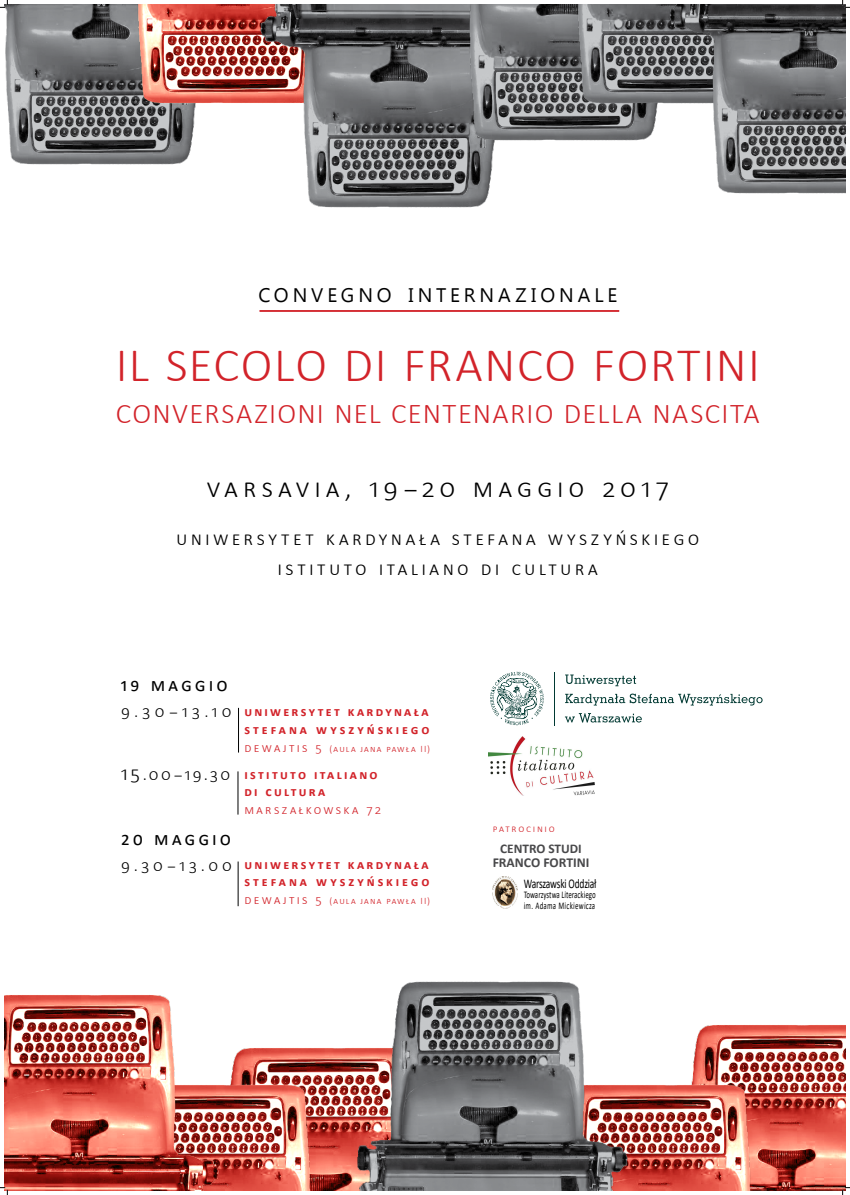
<style>
.page{position:relative;width:850px;height:1195px;background:#fff}
.page>*{position:absolute;margin:0;border:0;box-sizing:border-box;transform-origin:0 0}
.t1{font:300 48.3px "Calibri";letter-spacing:.03em;color:#d2232a}
.t2{font:300 28.7px "Calibri";letter-spacing:.045em;color:#d2232a}
.t3{font:300 28px "Calibri";letter-spacing:.17em;color:#000}
.t4{font:300 20.3px/29.7px "Calibri";letter-spacing:.17em;color:#000;text-align:center}
.t5{font:19.6px "Gadugi";letter-spacing:.2em;color:#000}
.t6{font:19.25px "Calibri";letter-spacing:.16em;color:#000}
.t7{font:300 17.15px "Calibri";color:#000}
.t8{font:700 13.65px "Calibri";color:#48484a}
.t9{font:700 13.3px/17.8px "Calibri";letter-spacing:.2em;color:#d2232a}
.t10{font:700 13.3px/17.8px "Calibri";letter-spacing:.175em;color:#d2232a}
.t11{font:13.3px "Calibri";letter-spacing:-.03em;color:#000;scale:.72 1}
.t12{font:300 13.3px "Calibri";letter-spacing:.175em;color:#d2232a}
.t13{font:700 13.3px "Calibri";color:#48484a}
.t14{font:300 10.5px "Calibri";letter-spacing:.165em;color:#d2232a}
.t15{font:10.15px/10.8px "Calibri";color:#000;scale:.66 1}
.t16{font:300 9.8px "Calibri";letter-spacing:.115em;color:#d2232a}
.s1{font-family:"Minion Pro";font-weight:400}
.s2{font-size:13.3px}
.s3{font-weight:300;font-size:20.3px;color:#000}
.s4{font-weight:300;font-size:17.15px;color:#000}
.s5{font-family:"Minion Pro";font-weight:400;font-size:17.15px;color:#000}
</style>
<div class="page">
<img style="left:5px;top:4px;width:190px;height:161px">
<hr style="left:259px;top:310px;width:359px;height:1px;background:#d2232a">
<hr style="left:259px;top:311px;width:359px;height:1px;background:#d2232a">
<hr style="left:238px;top:707px;width:1px;height:45px;background:#000">
<hr style="left:237px;top:771px;width:1px;height:43px;background:#000">
<hr style="left:238px;top:861px;width:1px;height:45px;background:#000">
<img style="left:488px;top:736px;width:106px;height:59px">
<svg style="left:490px;top:671px;width:53px;height:54px"></svg>
<hr style="left:553px;top:671px;width:1px;height:54px;background:#003932">
<svg style="left:564px;top:674px;width:198px;height:48px"></svg>
<img style="left:91px;top:4px;width:166px;height:104px">
<img style="left:257px;top:4px;width:237px;height:204px">
<img style="left:423px;top:4px;width:234px;height:141px">
<img style="left:531px;top:4px;width:135px;height:104px">
<img style="left:666px;top:4px;width:179px;height:190px">
<img style="left:692px;top:1025px;width:153px;height:165px">
<img style="left:630px;top:1080px;width:166px;height:110px">
<img style="left:231px;top:1048px;width:122px;height:32px">
<img style="left:221px;top:1080px;width:132px;height:110px">
<img style="left:4px;top:995px;width:217px;height:195px">
<img style="left:511px;top:878px;width:6px;height:28px">
<svg style="left:492px;top:876px;width:19px;height:32px"></svg>
<img style="left:353px;top:981px;width:277px;height:209px">
<svg style="left:0;top:0;width:8px;height:8px"></svg>
<svg style="left:0;top:1187px;width:8px;height:7px"></svg>
<svg style="left:842px;top:0;width:7px;height:8px"></svg>
<svg style="left:842px;top:1187px;width:7px;height:7px"></svg>
<h3 class="t5" style="left:258px;top:283px;width:360px">CONVEGNO INTERNAZIONALE</h3>
<h1 class="t1" style="left:116px;top:334px;width:645px">IL SECOLO DI FRANCO FORTINI</h1>
<h2 class="t2" style="left:116px;top:395px;width:645px">CONVERSAZIONI NEL CENTENARIO DELLA NASCITA</h2>
<h3 class="t3" style="left:207px;top:470px;width:463px">varsavia, 19<span class="s1">–</span>20 maggio 2017</h3>
<h3 class="t4" style="left:176px;top:523px;width:524px">uniwersytet kardynała stefana wyszyńskiego istituto italiano di cultura</h3>
<h3 class="t6" style="left:121px;top:671px;width:108px">19 maggio</h3>
<p class="t7" style="left:121px;top:700px;width:112px">9.30<span class="s1">–</span>13.10</p>
<p class="t9" style="left:244px;top:702px;width:186px">uniwersytet kardynała stefana wyszyńskiego</p>
<p class="t16" style="left:244px;top:742px;width:187px"><span class="s2">dewajtis 5</span> (aula jana pawła II)</p>
<p class="t10" style="left:244px;top:765px;width:134px;text-indent:-123px"><span class="s3">15</span><span class="s4">.00</span><span class="s5">–</span><span class="s4">19.30</span> istituto italiano di cultura</p>
<p class="t12" style="left:244px;top:801px;width:138px">marszałkowska 72</p>
<h3 class="t6" style="left:121px;top:825px;width:111px">20 maggio</h3>
<p class="t9" style="left:121px;top:855px;width:309px;text-align:right"><span class="s4">9.30</span><span class="s5">–</span><span class="s4">13.00</span> uniwersytet kardynała stefana wyszyńskiego</p>
<p class="t16" style="left:244px;top:894px;width:187px"><span class="s2">dewajtis 5</span> (aula jana pawła II)</p>
<p class="t14" style="left:492px;top:822px;width:63px">patrocinio</p>
<p class="t13" style="left:500px;top:839px;width:83px">CENTRO STUDI</p>
<p class="t8" style="left:492px;top:852px;width:98px">FRANCO FORTINI</p>
<p class="t11" style="left:523px;top:874px;width:102px">Warszawski Oddział</p>
<p class="t15" style="left:523px;top:889px;width:111px">Towarzystwa Literackiego im. Adama Mickiewicza</p>
</div>
